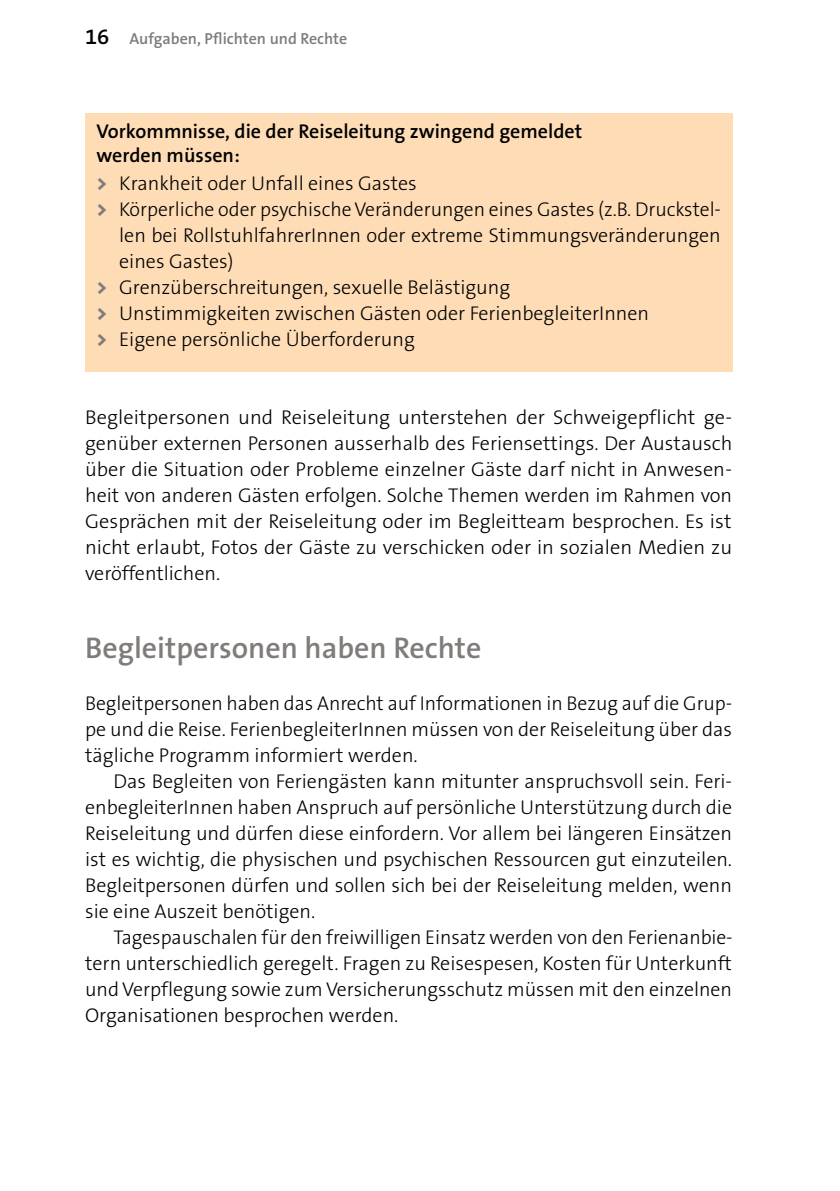
<style>
.page{position:relative;width:840px;height:1191px;background:#fff}
.page>*{position:absolute;margin:0;border:0;box-sizing:border-box;transform-origin:0 0}
.t1{font:600 30px "The Sans B6";color:#7f7c7a}
.t2{font:300 20px/26px "The Sans B3";color:#000;text-align:justify}
.t3{font:600 20px/24px "The Sans B6";color:#000}
.t4{font:600 16px "The Sans B6";color:#7f7c7a}
.s1{font-size:22px;color:#000}
.s2{font-family:"The Sans B8";font-weight:800;color:#7f7c7a}
</style>
<div class="page">
<div style="left:85px;top:113px;width:646px;height:259px;background:#fedcb6"></div>
<p class="t4" style="left:85px;top:30px;width:263px"><span class="s1">16</span> Aufgaben, Pflichten und Rechte</p>
<p class="t3" style="left:96px;top:120px;width:487px">Vorkommnisse, die der Reiseleitung zwingend gemeldet werden müssen:</p>
<p class="t2" style="left:96px;top:171px;width:322px"><span class="s2">&gt;</span> Krankheit oder Unfall eines Gastes</p>
<p class="t2" style="left:96px;top:197px;width:625px"><span class="s2">&gt;</span> Körperliche oder psychische Veränderungen eines Gastes (z.B. Druckstel-</p>
<p class="t2" style="left:119px;top:223px;width:602px">len bei RollstuhlfahrerInnen oder extreme Stimmungsveränderungen</p>
<p class="t2" style="left:119px;top:249px;width:116px">eines Gastes)</p>
<p class="t2" style="left:96px;top:275px;width:415px"><span class="s2">&gt;</span> Grenzüberschreitungen, sexuelle Belästigung</p>
<p class="t2" style="left:96px;top:301px;width:554px"><span class="s2">&gt;</span> Unstimmigkeiten zwischen Gästen oder FerienbegleiterInnen</p>
<p class="t2" style="left:96px;top:327px;width:320px"><span class="s2">&gt;</span> Eigene persönliche Überforderung</p>
<p class="t2" style="left:85px;top:405px;width:648px">Begleitpersonen und Reiseleitung unterstehen der Schweigepflicht ge&shy;genüber externen Personen ausserhalb des Feriensettings. Der Austausch über die Situation oder Probleme einzelner Gäste darf nicht in Anwesen&shy;heit von anderen Gästen erfolgen. Solche Themen werden im Rahmen von Gesprächen mit der Reiseleitung oder im Begleitteam besprochen. Es ist nicht erlaubt, Fotos der Gäste zu verschicken oder in sozialen Medien zu veröffentlichen.</p>
<h1 class="t1" style="left:85px;top:632px;width:397px">Begleitpersonen haben Rechte</h1>
<p class="t2" style="left:85px;top:691px;width:648px">Begleitpersonen haben das Anrecht auf Informationen in Bezug auf die Grup&shy;pe und die Reise. FerienbegleiterInnen müssen von der Reiseleitung über das tägliche Programm informiert werden.</p>
<p class="t2" style="left:85px;top:769px;width:648px;text-indent:28px">Das Begleiten von Feriengästen kann mitunter anspruchsvoll sein. Feri&shy;enbegleiterInnen haben Anspruch auf persönliche Unterstützung durch die Reiseleitung und dürfen diese einfordern. Vor allem bei längeren Einsätzen ist es wichtig, die physischen und psychischen Ressourcen gut einzuteilen.<br>Begleitpersonen dürfen und sollen sich bei der Reiseleitung melden, wenn sie eine Auszeit benötigen.</p>
<p class="t2" style="left:85px;top:925px;width:648px;text-indent:28px">Tagespauschalen für den freiwilligen Einsatz werden von den Ferienanbie&shy;tern unterschiedlich geregelt. Fragen zu Reisespesen, Kosten für Unterkunft und Verpflegung sowie zum Versicherungsschutz müssen mit den einzelnen Organisationen besprochen werden.</p>
</div>
